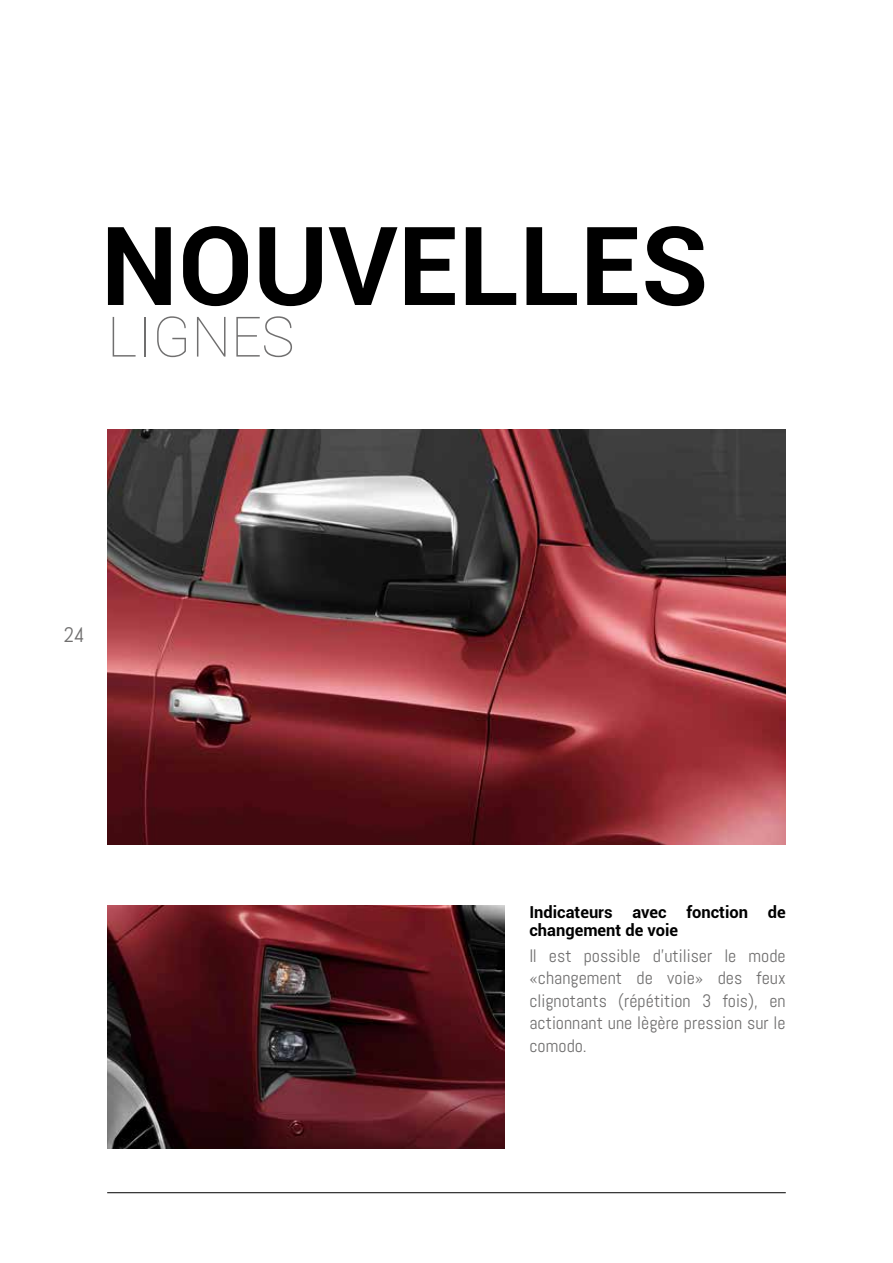
<style>
.page{position:relative;width:893px;height:1263px;background:#fff}
.page>*{position:absolute;margin:0;border:0;box-sizing:border-box;transform-origin:0 0}
.t1{font:700 109.35px "Roboto";color:#000}
.t2{font:100 55.8px "Roboto";color:#706f6f}
.t3{font:21px "Abel";color:#706f6f}
.t4{font:18px/22.5px "Abel";color:#706f6f;text-align:justify}
.t5{font:700 16.5px/18px "Roboto";color:#000}
</style>
<div class="page">
<img style="left:107px;top:906px;width:397px;height:242px">
<hr style="left:107px;top:1192px;width:679px;height:1px;background:#000">
<img style="left:107px;top:429px;width:679px;height:415px">
<h1 class="t1" style="left:101px;top:189px;width:609px">NOUVELLES</h1>
<h2 class="t2" style="left:107px;top:298px;width:189px">LIGNES</h2>
<p class="t3" style="left:64px;top:621px;width:22px">24</p>
<p class="t5" style="left:529px;top:903px;width:258px">Indicateurs avec fonction de changement de voie</p>
<p class="t4" style="left:529px;top:944px;width:258px">Il est possible d’utiliser le mode «changement de voie» des feux clignotants (répétition 3 fois), en actionnant une lègère pression sur le comodo.</p>
</div>
